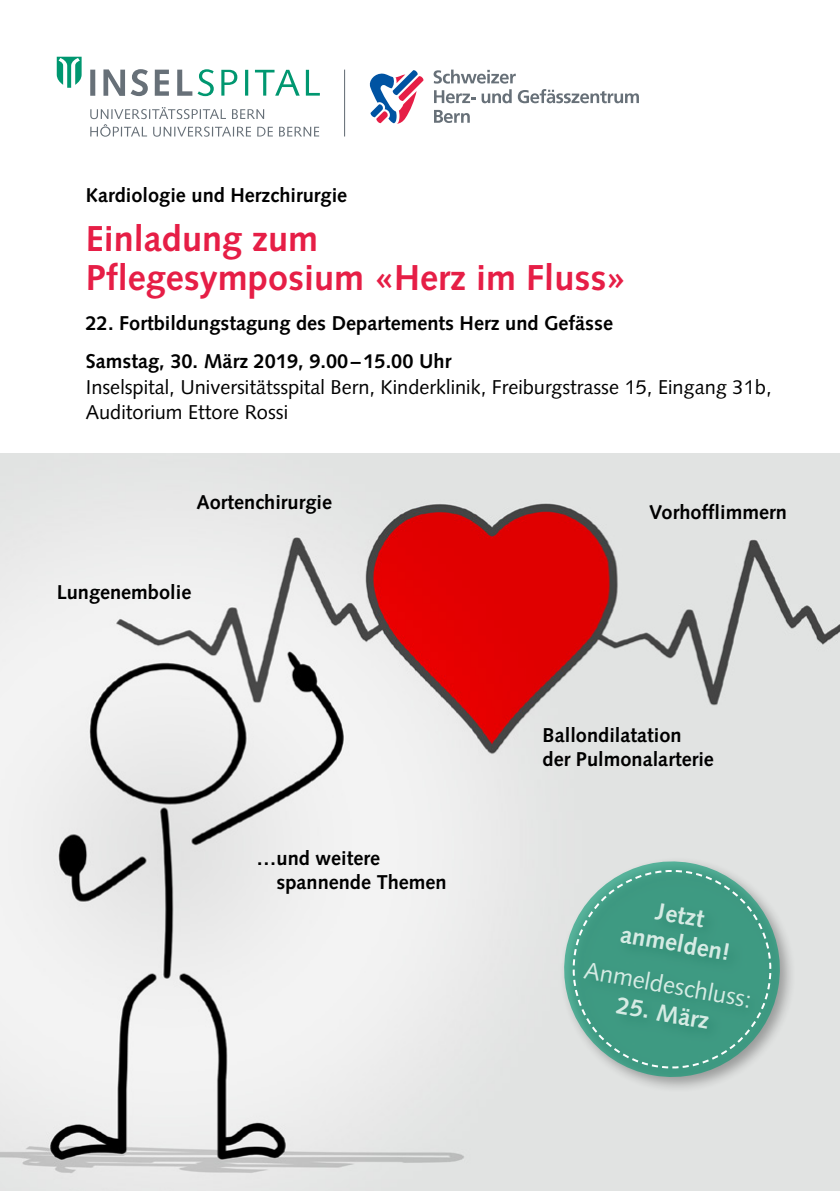
<style>
.page{position:relative;width:840px;height:1191px;background:#fff}
.page>*{position:absolute;margin:0;border:0;box-sizing:border-box;transform-origin:0 0}
.t1{font:700 36px/39.6px "Syntax";color:#e61e46}
.t2{font:700 24px/28.4px "Syntax";color:#d6ebe4;text-align:center}
.t3{font:24px "Syntax";color:#d6ebe4}
.t4{font:700 20px/24px "Syntax";color:#000}
.t5{font:20px/25.6px "Syntax";color:#000}
</style>
<div class="page">
<img style="left:0;top:454px;width:839px;height:737px">
<svg style="left:57px;top:57px;width:25px;height:31px"></svg>
<svg style="left:90px;top:107px;width:229px;height:30px"></svg>
<svg style="left:221px;top:70px;width:99px;height:26px"></svg>
<svg style="left:155px;top:70px;width:14px;height:26px"></svg>
<svg style="left:103px;top:69px;width:45px;height:27px"></svg>
<div style="left:90px;top:70px;width:5px;height:26px;background:#677078"></div>
<svg style="left:177px;top:69px;width:37px;height:27px"></svg>
<hr style="left:344px;top:70px;width:1px;height:66px;background:#677078">
<svg style="left:433px;top:70px;width:205px;height:33px"></svg>
<svg style="left:434px;top:110px;width:35px;height:13px"></svg>
<svg style="left:369px;top:70px;width:54px;height:54px"></svg>
<div style="left:559px;top:856px;width:237px;height:237px;background:#e1e3e2"></div>
<svg style="left:555px;top:852px;width:233px;height:233px"></svg>
<svg style="left:569px;top:866px;width:205px;height:206px;background:#59a591"></svg>
<p class="t4" style="left:86px;top:183px;width:263px">Kardiologie und Herzchirurgie</p>
<h1 class="t1" style="left:86px;top:218px;width:541px">Einladung zum<br>Pflegesymposium «Herz im Fluss»</h1>
<p class="t4" style="left:86px;top:304px;width:528px;line-height:38.2px">22. Fortbildungstagung des Departements Herz und Gefässe<br>Samstag, 30. März 2019, 9.00–15.00 Uhr</p>
<p class="t5" style="left:86px;top:374px;width:686px">Inselspital, Universitätsspital Bern, Kinderklinik, Freiburgstrasse 15, Eingang 31b,<br>Auditorium Ettore Rossi</p>
<p class="t4" style="left:196px;top:490px;width:137px">Aortenchirurgie</p>
<p class="t4" style="left:57px;top:580px;width:136px">Lungenembolie</p>
<p class="t4" style="left:276px;top:846px;width:172px;text-indent:-20px">…und weitere spannende Themen</p>
<p class="t4" style="left:649px;top:500px;width:139px">Vorhofflimmern</p>
<p class="t4" style="left:542px;top:723px;width:173px">Ballondilatation der Pulmonalarterie</p>
<p class="t2" style="left:628px;top:891px;width:112px;rotate:10deg">Jetzt anmelden!</p>
<p class="t3" style="left:586px;top:956px;width:171px;rotate:10deg">Anmeldeschluss:</p>
<p class="t2" style="left:619px;top:990px;width:95px;rotate:10deg">25. März</p>
</div>
